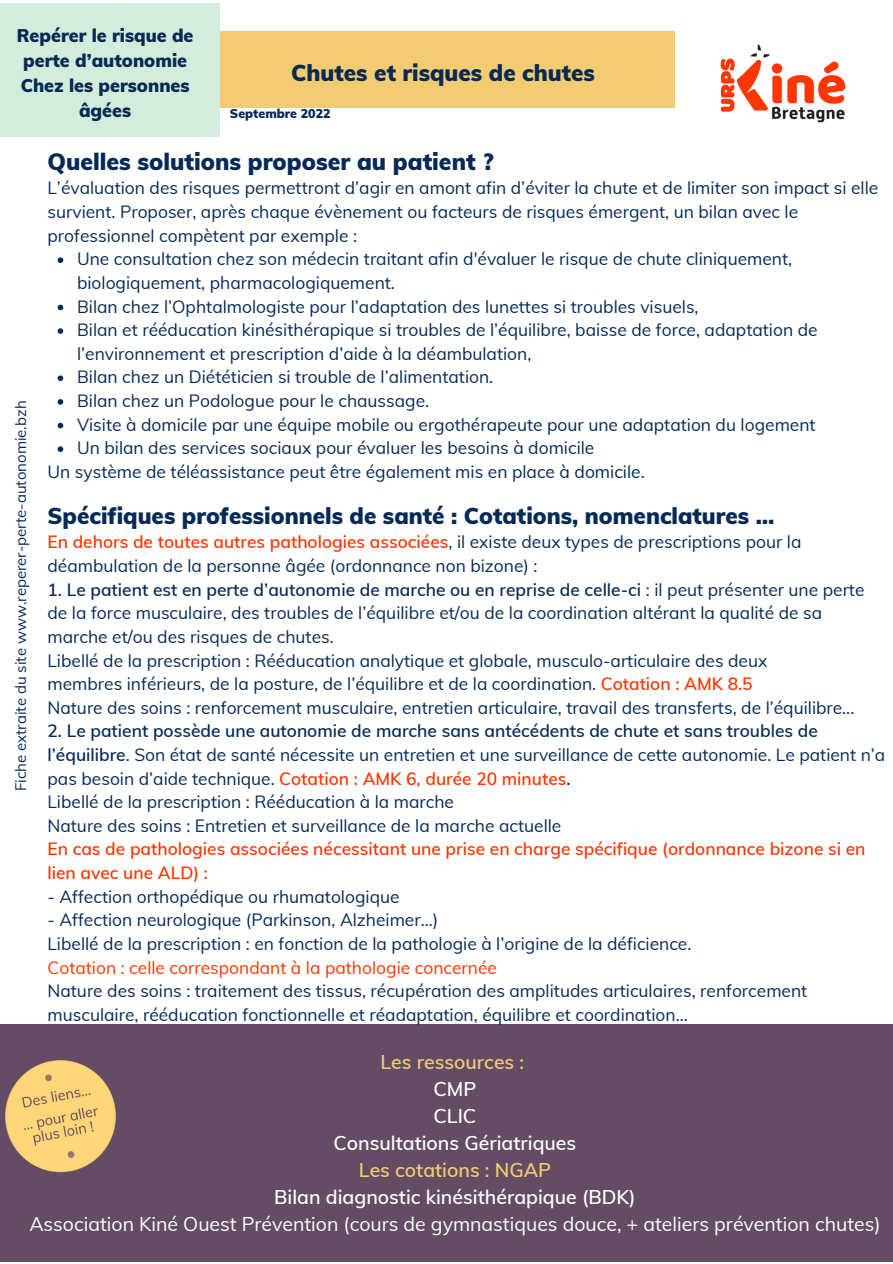
<style>
.page{position:relative;width:893px;height:1264px;background:#fff}
.page>*{position:absolute;margin:0;border:0;box-sizing:border-box;transform-origin:0 0}
.t1{font:900 23.1px "Muli";color:#062a57}
.t2{font:900 22.5px "Muli";color:#062a57}
.t3{font:19.5px "Muli";color:#fff}
.t4{font:600 19.5px/27px "Muli";color:#fff;text-align:center}
.t5{font:600 19.5px "Muli";color:#f3cb73}
.t6{font:900 18px/24.8px "Muli";color:#062a57;text-align:center}
.t7{font:17.4px/23.5px "Muli";color:#062a57}
.t8{font:600 17.4px/23.5px "Muli";color:#ff3600}
.t9{font:17.4px "Muli";color:#ff3600}
.t10{font:15px "Muli";color:#062a57}
.t11{font:900 12.45px "Muli";color:#062a57}
.s1{font-weight:600;color:#ff3600}
.s2{font-weight:600}
</style>
<div class="page">
<div style="left:219px;top:32px;width:455px;height:76px;background:#f3cb73"></div>
<div style="left:0;top:3px;width:219px;height:134px;background:#d4ecdc"></div>
<div style="left:0;top:1024px;width:892px;height:237px;background:#634c64"></div>
<svg style="left:58px;top:257px;width:5px;height:6px"></svg>
<svg style="left:58px;top:305px;width:5px;height:5px"></svg>
<svg style="left:58px;top:328px;width:5px;height:6px"></svg>
<svg style="left:58px;top:375px;width:5px;height:6px"></svg>
<svg style="left:58px;top:399px;width:5px;height:6px"></svg>
<svg style="left:58px;top:423px;width:5px;height:5px"></svg>
<svg style="left:58px;top:446px;width:5px;height:6px"></svg>
<img style="left:5px;top:1060px;width:111px;height:113px">
<img style="left:720px;top:44px;width:126px;height:79px">
<p class="t6" style="left:17px;top:23px;width:178px">Repérer le risque de perte d’autonomie<br>Chez les personnes âgées</p>
<p class="t2" style="left:291px;top:58px;width:305px">Chutes et risques de chutes</p>
<p class="t11" style="left:230px;top:105px;width:102px">Septembre 2022</p>
<h1 class="t1" style="left:47px;top:146px;width:447px">Quelles solutions proposer au patient ?</h1>
<p class="t7" style="left:47px;top:176px;width:832px">L’évaluation des risques permettront d’agir en amont afin d’éviter la chute et de limiter son impact si elle survient. Proposer, après chaque évènement ou facteurs de risques émergent, un bilan avec le professionnel compètent par exemple :</p>
<p class="t7" style="left:77px;top:247px;width:742px">Une consultation chez son médecin traitant afin d'évaluer le risque de chute cliniquement, biologiquement, pharmacologiquement.<br>Bilan chez l’Ophtalmologiste pour l’adaptation des lunettes si troubles visuels,<br>Bilan et rééducation kinésithérapique si troubles de l’équilibre, baisse de force, adaptation de l’environnement et prescription d’aide à la déambulation,<br>Bilan chez un Diététicien si trouble de l’alimentation.<br>Bilan chez un Podologue pour le chaussage.<br>Visite à domicile par une équipe mobile ou ergothérapeute pour une adaptation du logement Un bilan des services sociaux pour évaluer les besoins à domicile</p>
<p class="t10" style="left:11px;top:791px;width:392px;rotate:-90deg">Fiche extraite du site www.reperer-perte-autonomie.bzh</p>
<p class="t7" style="left:47px;top:459px;width:598px">Un système de téléassistance peut être également mis en place à domicile.</p>
<p class="t2" style="left:47px;top:501px;width:728px">Spécifiques professionnels de santé : Cotations, nomenclatures …</p>
<p class="t7" style="left:47px;top:530px;width:755px"><span class="s1">En dehors de toutes autres pathologies associées</span>, il existe deux types de prescriptions pour la déambulation de la personne âgée (ordonnance non bizone) :</p>
<p class="t7" style="left:47px;top:577px;width:818px"><span class="s2">1. Le patient est en perte d’autonomie de marche ou en reprise de celle-ci</span> : il peut présenter une perte de la force musculaire, des troubles de l’équilibre et/ou de la coordination altérant la qualité de sa marche et/ou des risques de chutes.<br>Libellé de la prescription : Rééducation analytique et globale, musculo-articulaire des deux<br>membres inférieurs, de la posture, de l’équilibre et de la coordination. <span class="s1">Cotation : AMK 8.5<br></span>Nature des soins : renforcement musculaire, entretien articulaire, travail des transferts, de l’équilibre...</p>
<p class="t7" style="left:47px;top:719px;width:839px"><span class="s2">2. Le patient possède une autonomie de marche sans antécédents de chute et sans troubles de l’équilibre</span>. Son état de santé nécessite un entretien et une surveillance de cette autonomie. Le patient n’a pas besoin d’aide technique. <span class="s1">Cotation : AMK 6, durée 20 minutes</span><span class="s2">.<br></span>Libellé de la prescription : Rééducation à la marche<br>Nature des soins : Entretien et surveillance de la marche actuelle</p>
<p class="t8" style="left:47px;top:837px;width:819px">En cas de pathologies associées nécessitant une prise en charge spécifique (ordonnance bizone si en lien avec une ALD) :</p>
<p class="t7" style="left:47px;top:884px;width:353px">- Affection orthopédique ou rhumatologique</p>
<p class="t7" style="left:47px;top:908px;width:645px">- Affection neurologique (Parkinson, Alzheimer…)<br>Libellé de la prescription : en fonction de la pathologie à l’origine de la déficience.</p>
<p class="t9" style="left:47px;top:956px;width:451px">Cotation : celle correspondant à la pathologie concernée</p>
<p class="t7" style="left:47px;top:978px;width:761px">Nature des soins : traitement des tissus, récupération des amplitudes articulaires, renforcement musculaire, rééducation fonctionnelle et réadaptation, équilibre et coordination…</p>
<p class="t5" style="left:380px;top:1049px;width:145px">Les ressources :</p>
<p class="t4" style="left:333px;top:1075px;width:244px">CMP<br>CLIC<br>Consultations Gériatriques</p>
<p class="t5" style="left:359px;top:1157px;width:193px">Les cotations : NGAP</p>
<p class="t4" style="left:274px;top:1183px;width:363px">Bilan diagnostic kinésithérapique (BDK)</p>
<p class="t3" style="left:29px;top:1211px;width:852px">Association Kiné Ouest Prévention (cours de gymnastiques douce, + ateliers prévention chutes)</p>
</div>
